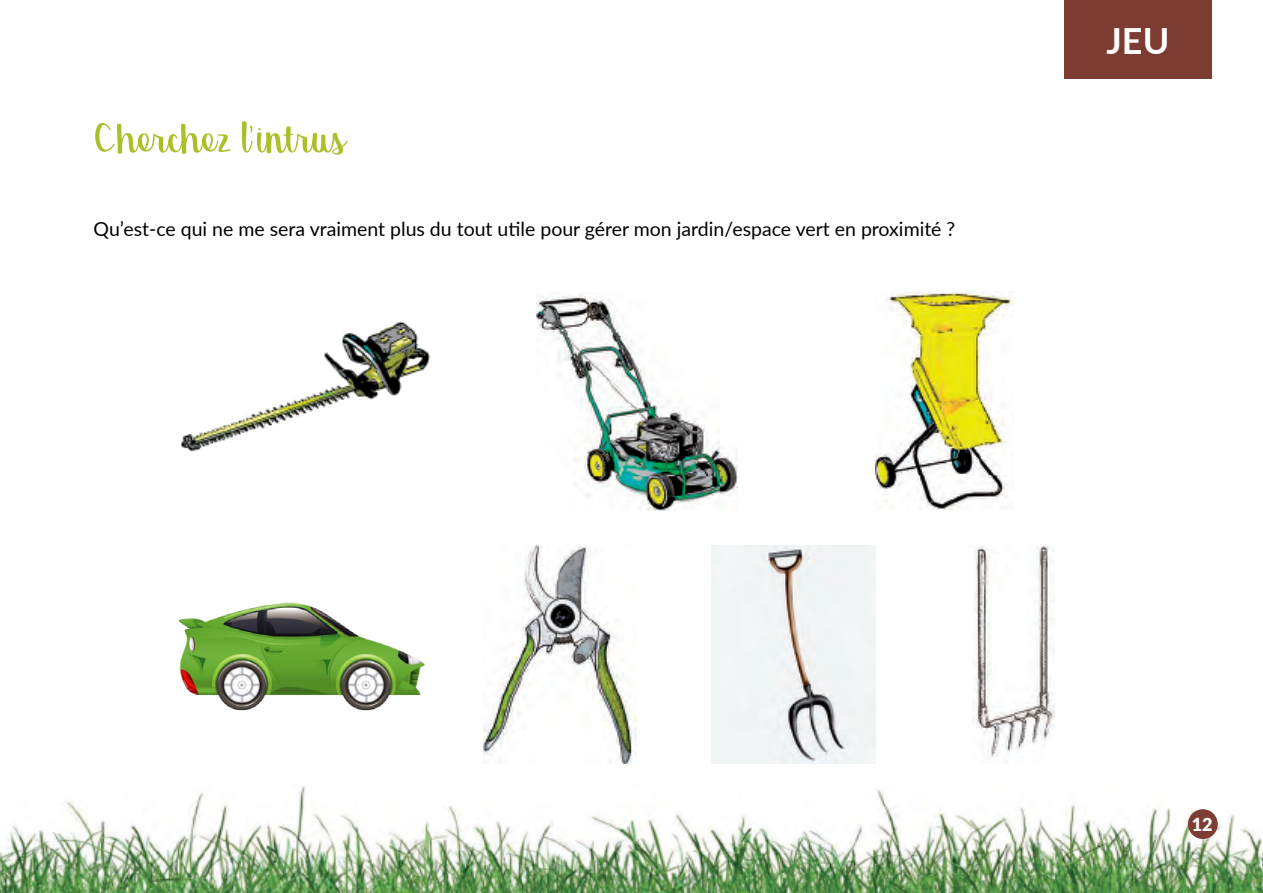
<style>
.page{position:relative;width:1263px;height:893px;background:#fff}
.page>*{position:absolute;margin:0;border:0;box-sizing:border-box;transform-origin:0 0}
.t1{font:61.5px "Georgina";color:#abbf26}
.t2{font:700 36px "Lato";color:#fff}
.t3{font:19.5px "Lato";color:#000}
.t4{font:900 18px "Lato";color:#fff}
</style>
<div class="page">
<img style="left:0;top:785px;width:1263px;height:108px">
<div style="left:1189px;top:810px;width:28px;height:28px;background:#7d3d32;border-radius:50%"></div>
<div style="left:1188px;top:809px;width:30px;height:30px;border:2px solid #7d3d32;border-radius:50%"></div>
<div style="left:1064px;top:0;width:148px;height:79px;background:#7d3c31"></div>
<img style="left:181px;top:321px;width:250px;height:131px">
<img style="left:536px;top:294px;width:201px;height:216px">
<img style="left:875px;top:292px;width:137px;height:217px">
<img style="left:484px;top:546px;width:153px;height:217px">
<img style="left:712px;top:546px;width:163px;height:217px">
<img style="left:972px;top:546px;width:82px;height:211px">
<img style="left:179px;top:602px;width:246px;height:109px">
<h1 class="t1" style="left:94px;top:113px;width:252px">Cherchez l’intrus</h1>
<p class="t3" style="left:94px;top:215px;width:863px">Qu’est-ce qui ne me sera vraiment plus du tout utile pour gérer mon jardin/espace vert en proximité ?</p>
<h2 class="t2" style="left:1106px;top:15px;width:64px">JEU</h2>
<p class="t4" style="left:1192px;top:811px;width:22px">12</p>
</div>
